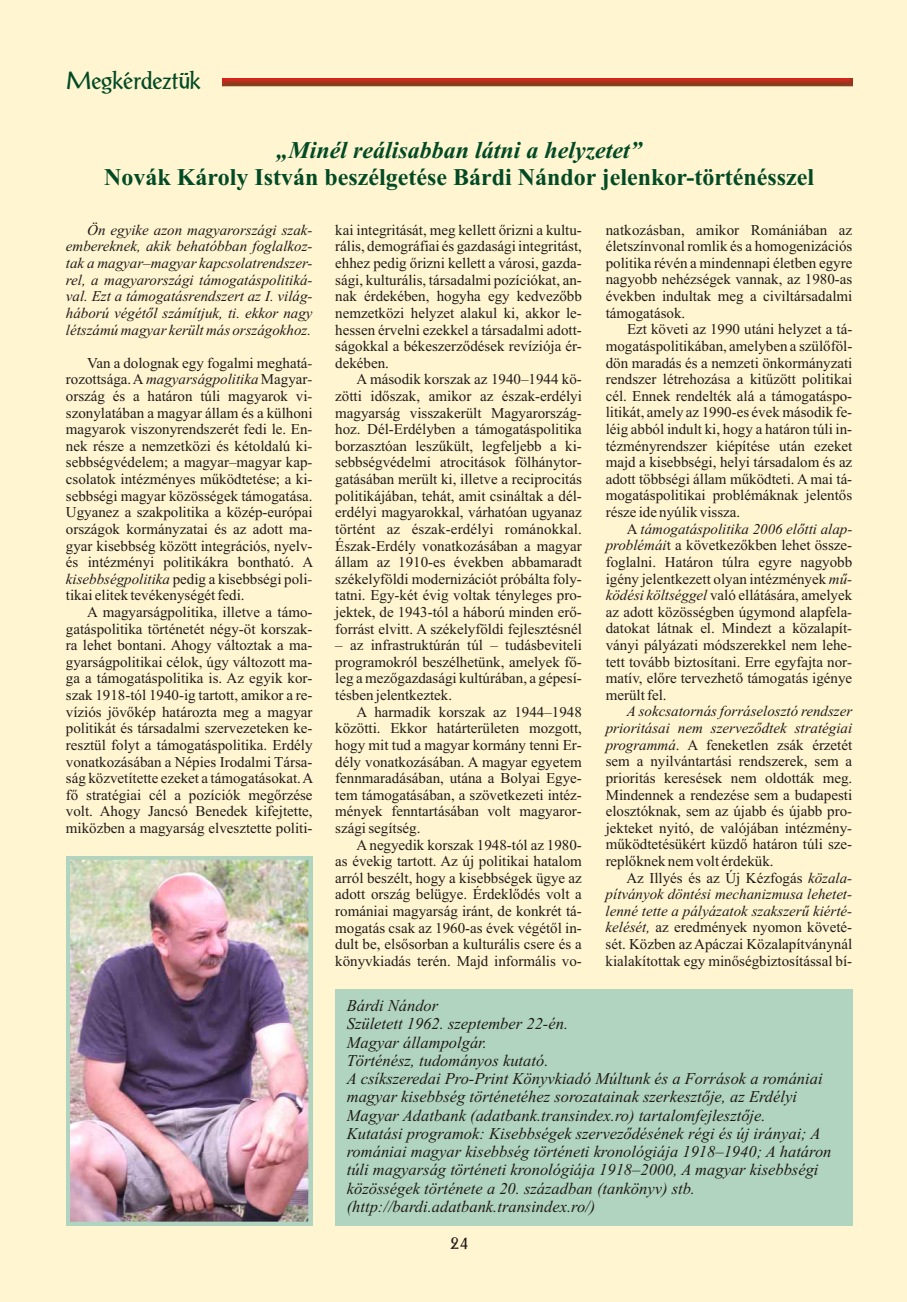
<style>
.page{position:relative;width:907px;height:1302px;background:#fff5d1}
.page>*{position:absolute;margin:0;border:0;box-sizing:border-box;transform-origin:0 0}
.t1{font:700 24px "Times New Roman";color:#004a24}
.t2{font:italic 700 24px "Times New Roman";color:#004a24}
.t3{font:24px "Antiqua Light SSK";color:#004a24}
.t4{font:18px "Antiqua Light SSK";color:#1f1a17}
.t5{font:italic 16.5px/18.3px "Times New Roman";color:#1f1a17}
.t6{font:15px/16.6px "Times New Roman";color:#1f1a17;text-align:justify}
.t7{font:italic 15px/16.6px "Times New Roman";color:#1f1a17;text-align:justify}
.s1{font-style:italic}
</style>
<div class="page">
<img style="left:222px;top:78px;width:630px;height:8px">
<div style="left:335px;top:989px;width:517px;height:236px;background:#b0d4bf"></div>
<svg style="left:66px;top:856px;width:247px;height:369px;background:#b0cfbc"></svg>
<img style="left:70px;top:860px;width:238px;height:361px">
<h1 class="t3" style="left:66px;top:66px;width:136px">Megkérdeztük</h1>
<h1 class="t2" style="left:277px;top:142px;width:367px">„Minél reálisabban látni a helyzetet”</h1>
<h1 class="t1" style="left:104px;top:169px;width:712px">Novák Károly István beszélgetése Bárdi Nándor jelenkor-történésszel</h1>
<p class="t7" style="left:66px;top:223px;width:248px;text-indent:21px">Ön egyike azon magyarországi szak&shy;embereknek, akik behatóbban foglalkoz&shy;tak a magyar–magyar kapcsolatrendszer&shy;rel, a magyarországi támogatáspolitiká&shy;val. Ezt a támogatásrendszert az I. világ&shy;háború végétől számítjuk, ti. ekkor nagy létszámú magyar került más országokhoz.</p>
<p class="t6" style="left:66px;top:356px;width:249px;text-indent:21px">Van a dolognak egy fogalmi meghatá&shy;rozottsága. A <span class="s1">magyarságpolitika</span> Magyar&shy;ország és a határon túli magyarok vi&shy;szonylatában a magyar állam és a külhoni magyarok viszonyrendszerét fedi le. En&shy;nek része a nemzetközi és kétoldalú ki&shy;sebbségvédelem; a magyar–magyar kap&shy;csolatok intézményes működtetése; a ki&shy;sebbségi magyar közösségek támogatása.<br>Ugyanez a szakpolitika a közép-európai országok kormányzatai és az adott ma&shy;gyar kisebbség között integrációs, nyelv&shy;és intézményi politikákra bontható. A <span class="s1">kisebbségpolitika</span> pedig a kisebbségi poli&shy;tikai elitek tevékenységét fedi.</p>
<p class="t6" style="left:66px;top:605px;width:249px;text-indent:21px">A magyarságpolitika, illetve a támo&shy;gatáspolitika történetét négy-öt korszak&shy;ra lehet bontani. Ahogy változtak a ma&shy;gyarságpolitikai célok, úgy változott ma&shy;ga a támogatáspolitika is. Az egyik kor&shy;szak 1918-tól 1940-ig tartott, amikor a re&shy;víziós jövőkép határozta meg a magyar politikát és társadalmi szervezeteken ke&shy;resztül folyt a támogatáspolitika. Erdély vonatkozásában a Népies Irodalmi Társa&shy;ság közvetítette ezeket a támogatásokat. A fő stratégiai cél a pozíciók megőrzése volt. Ahogy Jancsó Benedek kifejtette, miközben a magyarság elvesztette politi-</p>
<p class="t6" style="left:335px;top:223px;width:248px">kai integritását, meg kellett őrizni a kultu&shy;rális, demográfiai és gazdasági integritást, ehhez pedig őrizni kellett a városi, gazda&shy;sági, kulturális, társadalmi pozíciókat, an&shy;nak érdekében, hogyha egy kedvezőbb nemzetközi helyzet alakul ki, akkor le&shy;hessen érvelni ezekkel a társadalmi adott&shy;ságokkal a békeszerződések revíziója ér&shy;dekében.</p>
<p class="t6" style="left:335px;top:372px;width:248px;text-indent:21px">A második korszak az 1940–1944 kö&shy;zötti időszak, amikor az észak-erdélyi magyarság visszakerült Magyarország&shy;hoz. Dél-Erdélyben a támogatáspolitika borzasztóan leszűkült, legfeljebb a ki&shy;sebbségvédelmi atrocitások fölhánytor&shy;gatásában merült ki, illetve a reciprocitás politikájában, tehát, amit csináltak a dél&shy;erdélyi magyarokkal, várhatóan ugyanaz történt az észak-erdélyi románokkal.<br>Észak-Erdély vonatkozásában a magyar állam az 1910-es években abbamaradt székelyföldi modernizációt próbálta foly&shy;tatni. Egy-két évig voltak tényleges pro&shy;jektek, de 1943-tól a háború minden erő&shy;forrást elvitt. A székelyföldi fejlesztésnél</p>
<p class="t6" style="left:335px;top:638px;width:248px">– az infrastruktúrán túl – tudásbeviteli programokról beszélhetünk, amelyek fő&shy;leg a mezőgazdasági kultúrában, a gépesí&shy;tésben jelentkeztek.</p>
<p class="t6" style="left:335px;top:705px;width:248px;text-indent:21px">A harmadik korszak az 1944–1948 közötti. Ekkor határterületen mozgott, hogy mit tud a magyar kormány tenni Er&shy;dély vonatkozásában. A magyar egyetem fennmaradásában, utána a Bolyai Egye&shy;tem támogatásában, a szövetkezeti intéz&shy;mények fenntartásában volt magyaror&shy;szági segítség.</p>
<p class="t6" style="left:335px;top:838px;width:248px;text-indent:21px">Anegyedik korszak 1948-tól az 1980- as évekig tartott. Az új politikai hatalom arról beszélt, hogy a kisebbségek ügye az adott ország belügye. Érdeklődés volt a romániai magyarság iránt, de konkrét tá&shy;mogatás csak az 1960-as évek végétől in&shy;dult be, elsősorban a kulturális csere és a könyvkiadás terén. Majd informális vo-</p>
<p class="t6" style="left:606px;top:223px;width:248px">natkozásban, amikor Romániában az életszínvonal romlik és a homogenizációs politika révén a mindennapi életben egyre nagyobb nehézségek vannak, az 1980-as években indultak meg a civiltársadalmi támogatások.</p>
<p class="t6" style="left:606px;top:322px;width:248px;text-indent:21px">Ezt követi az 1990 utáni helyzet a tá&shy;mogatáspolitikában, amelyben a szülőföl&shy;dön maradás és a nemzeti önkormányzati rendszer létrehozása a kitűzött politikai cél. Ennek rendelték alá a támogatáspo&shy;litikát, amely az 1990-es évek második fe&shy;léig abból indult ki, hogy a határon túli in&shy;tézményrendszer kiépítése után ezeket majd a kisebbségi, helyi társadalom és az adott többségi állam működteti. A mai tá&shy;mogatáspolitikai problémáknak jelentős része ide nyúlik vissza.</p>
<p class="t6" style="left:606px;top:522px;width:248px;text-indent:21px">A <span class="s1">támogatáspolitika 2006 előtti alap&shy;problémái</span>t a következőkben lehet össze&shy;foglalni. Határon túlra egyre nagyobb igény jelentkezett olyan intézmények <span class="s1">mű&shy;ködési költséggel</span> való ellátására, amelyek az adott közösségben úgymond alapfela&shy;datokat látnak el. Mindezt a közalapít&shy;ványi pályázati módszerekkel nem lehe&shy;tett tovább biztosítani. Erre egyfajta nor&shy;matív, előre tervezhető támogatás igénye merült fel.</p>
<p class="t6" style="left:606px;top:704px;width:248px;text-indent:21px"><span class="s1">A sokcsatornás forráselosztó rendszer prioritásai nem szerveződtek stratégiai programmá</span>. A feneketlen zsák érzetét sem a nyilvántartási rendszerek, sem a prioritás keresések nem oldották meg.<br>Mindennek a rendezése sem a budapesti elosztóknak, sem az újabb és újabb pro&shy;jekteket nyitó, de valójában intézmény&shy;működtetésükért küzdő határon túli sze&shy;replőknek nem volt érdekük.</p>
<p class="t6" style="left:606px;top:871px;width:248px;text-indent:21px">Az Illyés és az Új Kézfogás <span class="s1">közala&shy;pítványok döntési mechanizmusa lehetet&shy;lenné tette a pályázatok szakszerű kiérté&shy;kelését,</span> az eredmények nyomon követé&shy;sét. Közben az Apáczai Közalapítványnál kialakítottak egy minőségbiztosítással bí-</p>
<p class="t5" style="left:347px;top:998px;width:486px">Bárdi Nándor<br>Született 1962. szeptember 22-én.<br>Magyar állampolgár.<br>Történész, tudományos kutató.<br>A csíkszeredai Pro-Print Könyvkiadó Múltunk és a Források a romániai magyar kisebbség történetéhez sorozatainak szerkesztője, az Erdélyi Magyar Adatbank (adatbank.transindex.ro) tartalomfejlesztője.<br>Kutatási programok: Kisebbségek szerveződésének régi és új irányai; A romániai magyar kisebbség történeti kronológiája 1918–1940; A határon túli magyarság történeti kronológiája 1918–2000, A magyar kisebbségi közösségek története a 20. században (tankönyv) stb. (http://bardi.adatbank.transindex.ro/)</p>
<p class="t4" style="left:450px;top:1232px;width:20px">24</p>
</div>
